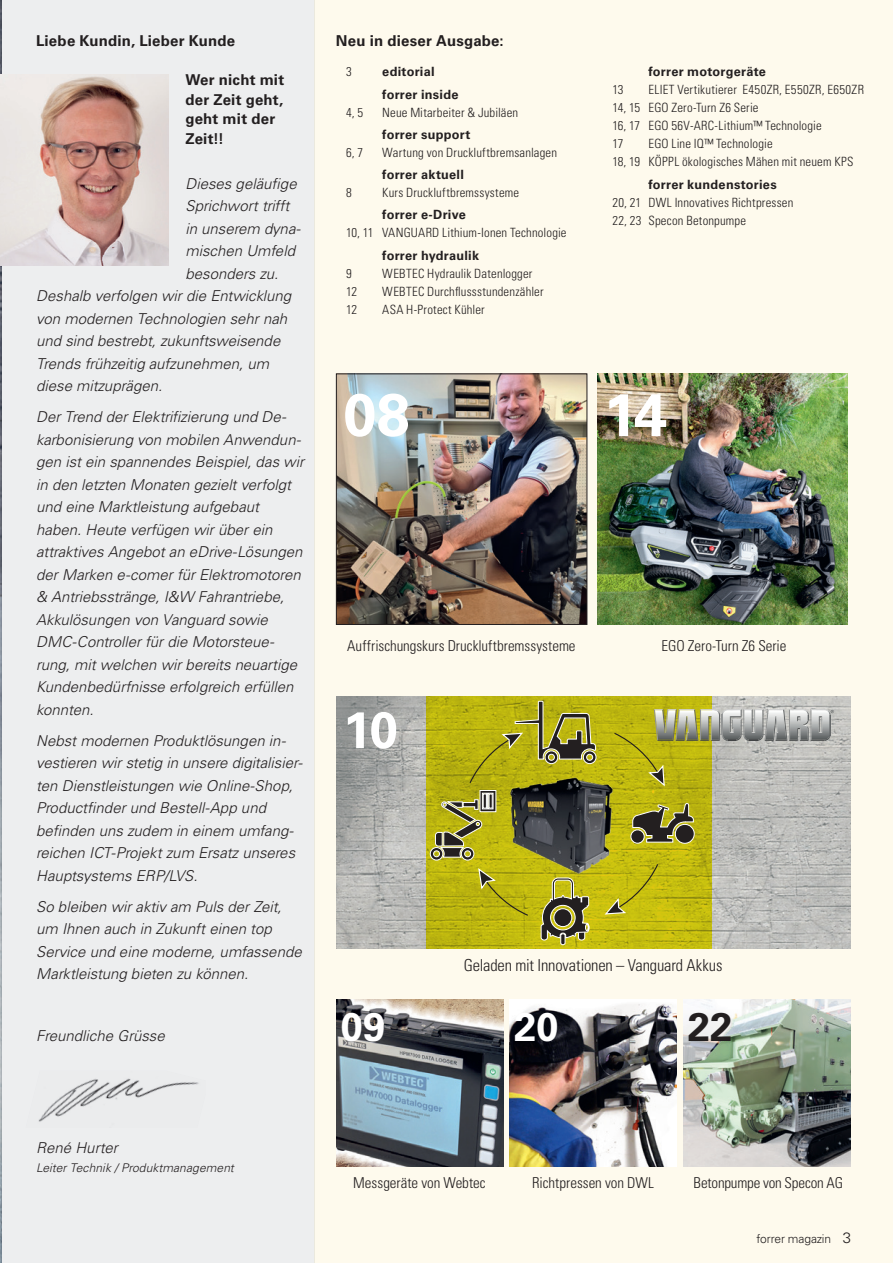
<style>
.page{position:relative;width:893px;height:1263px;background:#fff}
.page>*{position:absolute;margin:0;border:0;box-sizing:border-box;transform-origin:0 0}
._01_Text{font:700 60px "Univers LT Std";color:#fff}
._01_Text-2{font:700 51.15px "Univers LT Std";color:#fff}
._01_Text-3{font:700 39.9px "Univers LT Std";color:#fff}
._01_Text-4{font:700 39.9px "Univers LT Std";color:#231f20}
.Headline_HERO_black{font:300 condensed 16.5px "Univers LT Std";letter-spacing:-.01em;color:#231f20}
._01_Text-5{font:italic 300 15px/22.5px "Univers LT Std";color:#231f20}
.Headline_HERO_black-2{font:300 condensed 15px "Univers LT Std";color:#231f20}
._01_Text-6{font:700 15px/19.5px "Univers LT Std";letter-spacing:.015em;color:#231f20}
.t1{font:300 15px "Univers LT Std";color:#231f20}
._01_Text-7{font:300 condensed 12.75px/18px "Univers LT Std";letter-spacing:.015em;color:#231f20}
._01_Text-8{font:700 12.75px "Univers LT Std";letter-spacing:.02em;color:#231f20}
._01_Text-9{font:italic 300 12px "Univers LT Std";letter-spacing:.005em;color:#231f20}
.t2{font:300 12px "Univers LT Std";letter-spacing:-.01em;color:#231f20}
</style>
<div class="page">
<div style="left:315px;top:0;width:578px;height:1263px;background:#fefaed"></div>
<img style="left:0;top:0;width:1px;height:1263px">
<div style="left:1px;top:0;width:314px;height:1263px;background:#edeeef"></div>
<img style="left:0;top:74px;width:168px;height:192px">
<img style="left:338px;top:375px;width:247px;height:248px">
<div style="left:336px;top:373px;width:251px;height:252px;border:1px solid #231f20"></div>
<img style="left:336px;top:1000px;width:167px;height:167px">
<img style="left:597px;top:374px;width:251px;height:250px">
<img style="left:510px;top:1000px;width:167px;height:167px">
<img style="left:683px;top:1000px;width:167px;height:167px">
<img style="left:336px;top:696px;width:514px;height:252px">
<svg style="left:426px;top:696px;width:285px;height:252px;background:#bdb60f"></svg>
<svg style="left:429px;top:790px;width:68px;height:71px;background:#a29d36"></svg>
<svg style="left:468px;top:700px;width:129px;height:84px;background:#a8a221"></svg>
<svg style="left:603px;top:863px;width:56px;height:52px;background:#bfb715"></svg>
<svg style="left:477px;top:867px;width:52px;height:50px;background:#b5ae15"></svg>
<hr style="left:561px;top:934px;width:4px;height:11px;background:#231f20;border-radius:2px">
<div style="left:560px;top:933px;width:5px;height:12px;border:1px solid #fff;border-radius:2px"></div>
<svg style="left:540px;top:877px;width:51px;height:64px;background:#948e39"></svg>
<div style="left:554px;top:909px;width:18px;height:17px;background:#231f20;border-radius:50%"></div>
<div style="left:553px;top:908px;width:19px;height:19px;border:1px solid #fff;border-radius:50%"></div>
<svg style="left:630px;top:803px;width:65px;height:41px;background:#787337"></svg>
<img style="left:510px;top:772px;width:103px;height:101px">
<svg style="left:613px;top:709px;width:221px;height:79px;background:#b6b478"></svg>
<img style="left:38px;top:1078px;width:161px;height:44px">
<p class="_01_Text-6" style="left:36px;top:31px;width:201px">Liebe Kundin, Lieber Kunde</p>
<p class="_01_Text-6" style="left:185px;top:70px;width:100px">Wer nicht mit der Zeit geht, geht mit der<br>Zeit!!</p>
<p class="_01_Text-5" style="left:185px;top:172px;width:113px">Dieses geläufige</p>
<p class="_01_Text-5" style="left:185px;top:195px;width:105px">Sprichwort trifft</p>
<p class="_01_Text-5" style="left:185px;top:217px;width:117px">in unserem dyna-</p>
<p class="_01_Text-5" style="left:185px;top:240px;width:111px">mischen Umfeld</p>
<p class="_01_Text-5" style="left:185px;top:262px;width:94px">besonders zu.</p>
<p class="_01_Text-5" style="left:36px;top:285px;width:257px">Deshalb verfolgen wir die Entwicklung</p>
<p class="_01_Text-5" style="left:36px;top:307px;width:253px">von modernen Technologien sehr nah</p>
<p class="_01_Text-5" style="left:36px;top:330px;width:246px">und sind bestrebt, zukunftsweisende</p>
<p class="_01_Text-5" style="left:36px;top:352px;width:234px">Trends frühzeitig aufzunehmen, um</p>
<p class="_01_Text-5" style="left:36px;top:375px;width:128px">diese mitzuprägen.</p>
<p class="_01_Text-5" style="left:36px;top:406px;width:269px">Der Trend der Elektrifizierung und De&shy;karbonisierung von mobilen Anwendun&shy;gen ist ein spannendes Beispiel, das wir in den letzten Monaten gezielt verfolgt und eine Marktleistung aufgebaut haben. Heute verfügen wir über ein attraktives Angebot an eDrive-Lösungen der Marken e-comer für Elektromotoren &amp; Antriebsstränge, I&amp;W Fahrantriebe, Akkulösungen von Vanguard sowie DMC-Controller für die Motorsteue&shy;rung, mit welchen wir bereits neuartige Kundenbedürfnisse erfolgreich erfüllen konnten.</p>
<p class="_01_Text-5" style="left:36px;top:729px;width:268px">Nebst modernen Produktlösungen in&shy;vestieren wir stetig in unsere digitalisier&shy;ten Dienstleistungen wie Online-Shop, Productfinder und Bestell-App und befinden uns zudem in einem umfang&shy;reichen ICT-Projekt zum Ersatz unseres Hauptsystems ERP/LVS.</p>
<p class="_01_Text-5" style="left:36px;top:895px;width:267px">So bleiben wir aktiv am Puls der Zeit, um Ihnen auch in Zukunft einen top Service und eine moderne, umfassende Marktleistung bieten zu können.</p>
<p class="_01_Text-5" style="left:36px;top:1024px;width:130px">Freundliche Grüsse</p>
<p class="_01_Text-6" style="left:336px;top:31px;width:169px">Neu in dieser Ausgabe:</p>
<p class="_01_Text-7" style="left:346px;top:63px;width:7px">3</p>
<p class="_01_Text-8" style="left:382px;top:64px;width:54px">editorial</p>
<p class="_01_Text-8" style="left:382px;top:87px;width:78px">forrer inside</p>
<p class="_01_Text-7" style="left:346px;top:103px;width:19px">4, 5</p>
<p class="_01_Text-7" style="left:382px;top:103px;width:137px">Neue Mitarbeiter &amp; Jubiläen</p>
<p class="_01_Text-8" style="left:382px;top:127px;width:90px">forrer support</p>
<p class="_01_Text-7" style="left:346px;top:143px;width:19px">6, 7</p>
<p class="_01_Text-7" style="left:382px;top:143px;width:176px">Wartung von Druckluftbremsanlagen</p>
<p class="_01_Text-8" style="left:382px;top:167px;width:83px">forrer aktuell</p>
<p class="_01_Text-7" style="left:346px;top:184px;width:7px">8</p>
<p class="_01_Text-7" style="left:382px;top:184px;width:138px">Kurs Druckluftbremssysteme</p>
<p class="_01_Text-8" style="left:382px;top:207px;width:85px">forrer e-Drive</p>
<p class="_01_Text-7" style="left:346px;top:224px;width:222px">10, 11 VANGUARD Lithium-Ionen Technologie</p>
<p class="_01_Text-8" style="left:382px;top:248px;width:98px">forrer hydraulik</p>
<p class="_01_Text-7" style="left:346px;top:264px;width:7px">9</p>
<p class="_01_Text-7" style="left:382px;top:264px;width:152px">WEBTEC Hydraulik Datenlogger</p>
<p class="_01_Text-7" style="left:346px;top:282px;width:12px">12</p>
<p class="_01_Text-7" style="left:382px;top:282px;width:163px">WEBTEC Durchflussstundenzähler</p>
<p class="_01_Text-7" style="left:346px;top:300px;width:12px">12</p>
<p class="_01_Text-7" style="left:382px;top:300px;width:104px">ASA H-Protect Kühler</p>
<p class="_01_Text" style="left:343px;top:380px;width:68px">08</p>
<p class="_01_Text-8" style="left:648px;top:64px;width:119px">forrer motorgeräte</p>
<p class="_01_Text-7" style="left:612px;top:81px;width:13px">13</p>
<p class="_01_Text-7" style="left:648px;top:81px;width:217px">ELIET Vertikutierer E450ZR, E550ZR, E650ZR</p>
<p class="_01_Text-7" style="left:612px;top:99px;width:148px">14, 15 EGO Zero-Turn Z6 Serie</p>
<p class="_01_Text-7" style="left:612px;top:117px;width:211px">16, 17 EGO 56V-ARC-Lithium™ Technologie<br>17</p>
<p class="_01_Text-7" style="left:648px;top:135px;width:126px">EGO Line IQ™ Technologie</p>
<p class="_01_Text-7" style="left:612px;top:153px;width:243px">18, 19 KÖPPL ökologisches Mähen mit neuem KPS</p>
<p class="_01_Text-8" style="left:648px;top:177px;width:130px">forrer kundenstories</p>
<p class="_01_Text-7" style="left:612px;top:193px;width:183px">20, 21 DWL Innovatives Richtpressen</p>
<p class="_01_Text-7" style="left:612px;top:211px;width:135px">22, 23 Specon Betonpumpe</p>
<p class="_01_Text" style="left:604px;top:380px;width:65px">14</p>
<p class="Headline_HERO_black-2" style="left:347px;top:637px;width:230px">Auffrischungskurs Druckluftbremssysteme</p>
<p class="_01_Text-2" style="left:343px;top:700px;width:56px">10</p>
<p class="Headline_HERO_black-2" style="left:662px;top:637px;width:126px">EGO Zero-Turn Z6 Serie</p>
<p class="_01_Text-3" style="left:341px;top:1003px;width:46px">09</p>
<p class="Headline_HERO_black" style="left:464px;top:955px;width:260px">Geladen mit Innovationen – Vanguard Akkus</p>
<p class="_01_Text-3" style="left:514px;top:1003px;width:46px">20</p>
<p class="_01_Text-4" style="left:688px;top:1003px;width:46px">22</p>
<p class="_01_Text-5" style="left:36px;top:1136px;width:83px">René Hurter</p>
<p class="_01_Text-9" style="left:36px;top:1161px;width:199px">Leiter Technik / Produktmanagement</p>
<p class="Headline_HERO_black-2" style="left:353px;top:1174px;width:134px">Messgeräte von Webtec</p>
<p class="Headline_HERO_black-2" style="left:532px;top:1174px;width:123px">Richtpressen von DWL</p>
<p class="Headline_HERO_black-2" style="left:694px;top:1174px;width:151px">Betonpumpe von Specon AG</p>
<p class="t2" style="left:757px;top:1231px;width:76px">forrer magazin</p>
<p class="t1" style="left:843px;top:1228px;width:10px">3</p>
</div>
